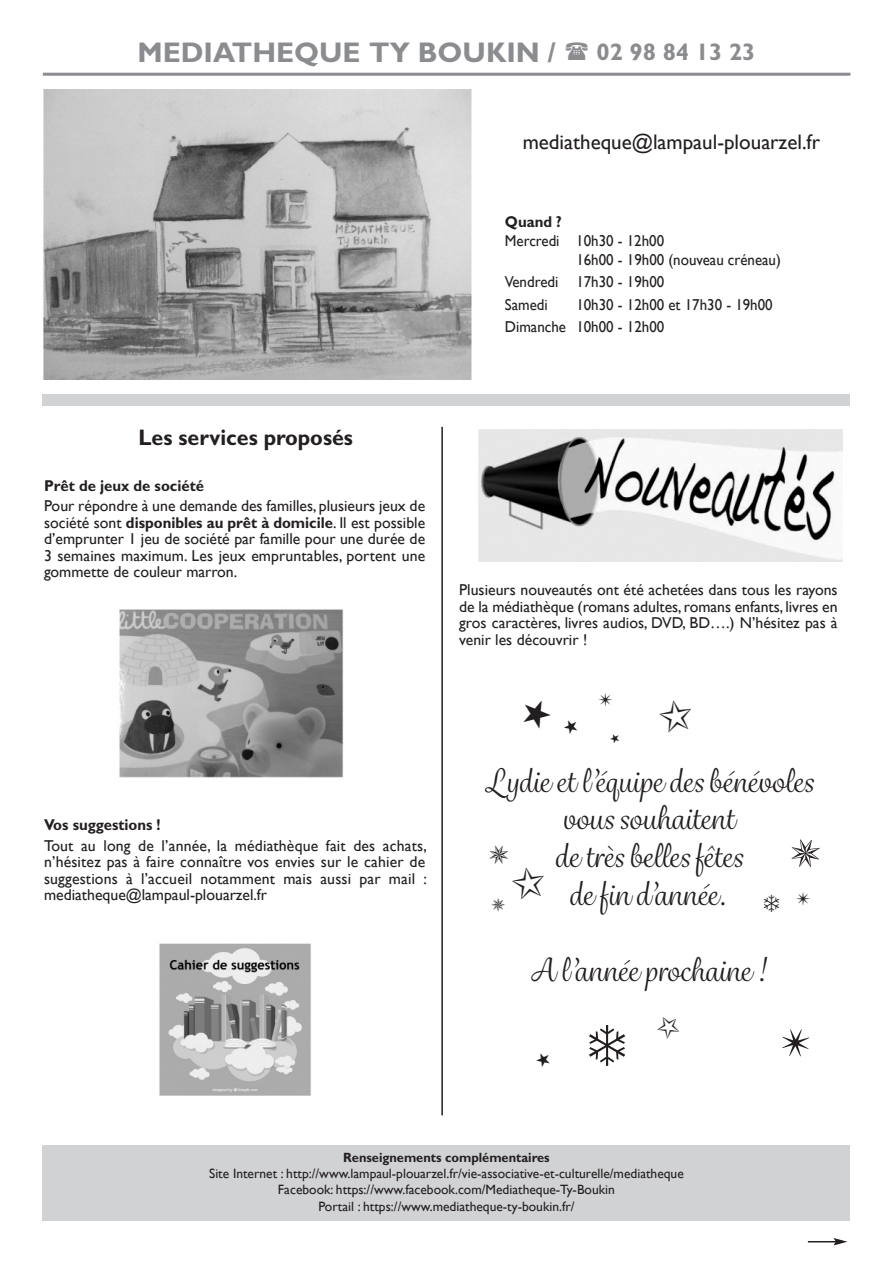
<style>
.page{position:relative;width:893px;height:1263px;background:#fff}
.page>*{position:absolute;margin:0;border:0;box-sizing:border-box;transform-origin:0 0}
.t1{font:31.5px/37.8px "Grafolita Script";color:#231f20;text-align:center}
.t2{font:700 28.5px "Gill Sans";color:#8a8c8f}
.t3{font:700 24px "Gill Sans";color:#8a8c8f}
.t4{font:700 22.5px "Gill Sans";color:#231f20;scale:.95 1}
.t5{font:21px "Gill Sans";color:#231f20}
.t6{font:15.75px/16.5px "Gill Sans";color:#231f20;text-align:justify}
.t7{font:15.75px/22.5px "Gill Sans";color:#231f20;scale:.95 1}
.t8{font:700 15.75px "Gill Sans";color:#231f20;scale:.95 1}
.t9{font:13.5px/16.2px "Gill Sans";color:#231f20;text-align:center}
.t10{font:700 13.5px "Gill Sans";color:#231f20;scale:.95 1}
.s1{font-weight:700}
</style>
<div class="page">
<hr style="left:43px;top:73px;width:807px;height:3px;background:#8a8c8f">
<img style="left:43px;top:89px;width:428px;height:291px">
<img style="left:159px;top:943px;width:152px;height:152px">
<div style="left:43px;top:1144px;width:807px;height:76px;background:#d1d2d4"></div>
<div style="left:43px;top:394px;width:807px;height:12px;background:#d1d2d4"></div>
<svg style="left:808px;top:1238px;width:39px;height:7px"></svg>
<img style="left:119px;top:609px;width:225px;height:169px">
<hr style="left:441px;top:427px;width:2px;height:688px;background:#231f20">
<img style="left:478px;top:429px;width:365px;height:133px">
<h2 class="t2" style="left:137px;top:42px;width:420px">MEDIATHEQUE TY BOUKIN /</h2>
<h3 class="t3" style="left:596px;top:43px;width:161px">02 98 84 13 23</h3>
<h3 class="t5" style="left:523px;top:130px;width:299px">mediatheque@lampaul-plouarzel.fr</h3>
<p class="t8" style="left:505px;top:216px;width:61px">Quand ?</p>
<p class="t7" style="left:576px;top:231px;width:217px;line-height:18.9px;text-indent:-71px">Mercredi 10h30 - 12h00<br>16h00 - 19h00 (nouveau créneau)</p>
<p class="t7" style="left:505px;top:271px;width:169px">Vendredi 17h30 - 19h00<br>Samedi</p>
<p class="t7" style="left:505px;top:293px;width:283px;text-indent:71px">10h30 - 12h00 et 17h30 - 19h00<br>Dimanche 10h00 - 12h00</p>
<h3 class="t4" style="left:138px;top:429px;width:227px">Les services proposés</h3>
<p class="t8" style="left:44px;top:479px;width:170px">Prêt de jeux de société</p>
<p class="t6" style="left:44px;top:498px;width:383px">Pour répondre à une demande des familles, plusieurs jeux de société sont <span class="s1">disponibles au prêt à domicile</span>. Il est possible d’emprunter 1 jeu de société par famille pour une durée de 3 semaines maximum. Les jeux empruntables, portent une gommette de couleur marron.</p>
<p class="t6" style="left:459px;top:582px;width:380px">Plusieurs nouveautés ont été achetées dans tous les rayons de la médiathèque (romans adultes,romans enfants, livres en gros caractères, livres audios, DVD, BD….) N’hésitez pas à venir les découvrir !</p>
<p class="t8" style="left:44px;top:819px;width:124px">Vos suggestions !</p>
<p class="t6" style="left:44px;top:837px;width:384px">Tout au long de l’année, la médiathèque fait des achats, n’hésitez pas à faire connaître vos envies sur le cahier de suggestions à l’accueil notamment mais aussi par mail : mediatheque@lampaul-plouarzel.fr</p>
<h1 class="t1" style="left:484px;top:766px;width:331px">Lydie et l’équipe des bénévoles voussouhaitent<br>de très bellesfêtes<br>de fin d’année.</h1>
<h1 class="t1" style="left:530px;top:955px;width:238px">A l’année prochaine !</h1>
<p class="t10" style="left:343px;top:1152px;width:219px">Renseignements complémentaires</p>
<p class="t9" style="left:209px;top:1165px;width:476px">Site Internet : http://www.lampaul-plouarzel.fr/vie-associative-et-culturelle/mediatheque<br>Facebook: https://www.facebook.com/Mediatheque-Ty-Boukin<br>Portail : https://www.mediatheque-ty-boukin.fr/</p>
</div>
